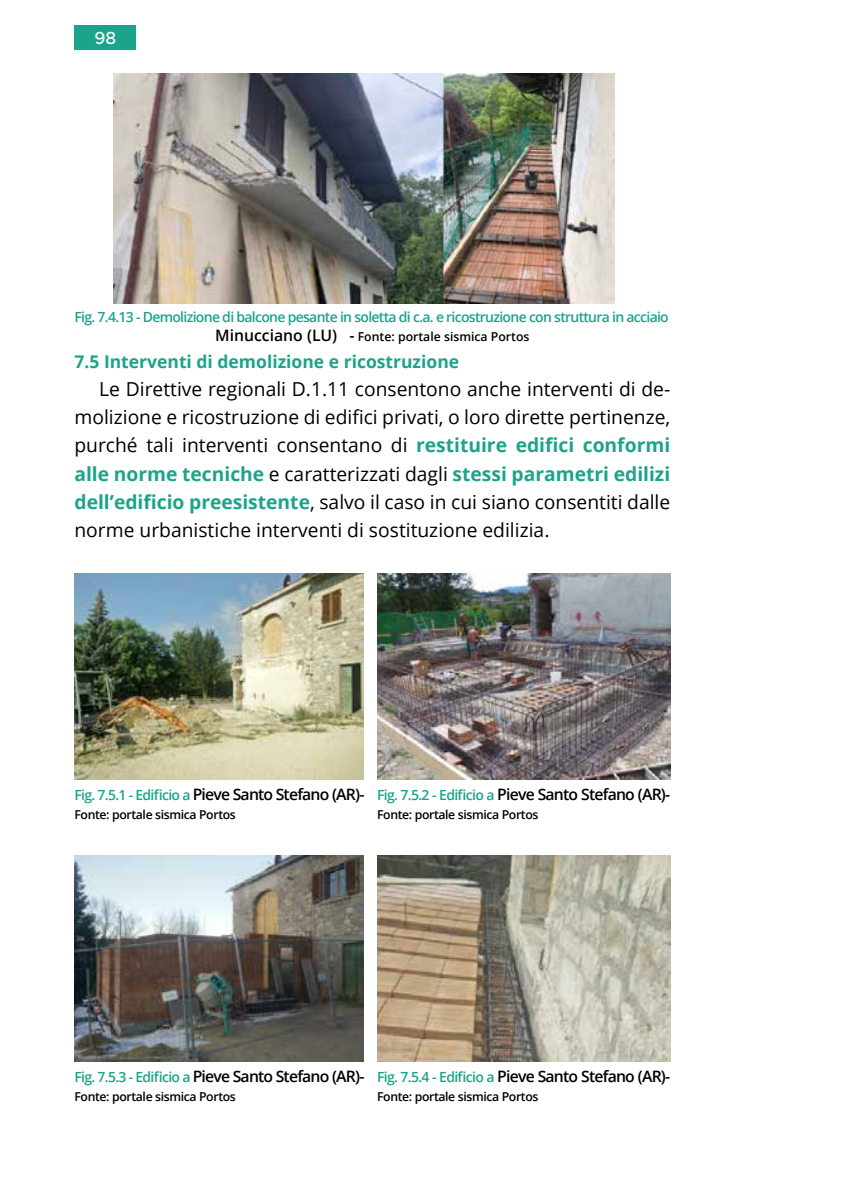
<style>
.page{position:relative;width:844px;height:1191px;background:#fff}
.page>*{position:absolute;margin:0;border:0;box-sizing:border-box;transform-origin:0 0}
.t1{font:19.25px/28px "Open Sans";color:#000;text-align:justify}
.t2{font:700 17.5px "Open Sans";color:#1ba48a}
.t3{font:500 17.5px "Metropolis";color:#fff}
.t4{font:600 15.75px "Open Sans";letter-spacing:-.05em;color:#000}
.t5{font:600 14px "Open Sans";letter-spacing:-.05em;color:#1ba48a}
.t6{font:600 12.25px "Open Sans";letter-spacing:-.03em;color:#000}
.t7{font:600 12.25px "Open Sans";color:#000}
.s1{font-size:15.75px}
.s2{font-weight:700;color:#1ba48a}
.s3{font-size:14px;color:#1ba48a}
</style>
<div class="page">
<div style="left:74px;top:25px;width:62px;height:25px;background:#1ba48a"></div>
<img style="left:113px;top:74px;width:501px;height:229px">
<img style="left:74px;top:573px;width:289px;height:206px">
<img style="left:377px;top:573px;width:293px;height:206px">
<img style="left:74px;top:855px;width:289px;height:206px">
<img style="left:377px;top:855px;width:293px;height:206px">
<p class="t3" style="left:94px;top:27px;width:23px">98</p>
<p class="t5" style="left:74px;top:307px;width:595px">Fig. 7.4.13 - Demolizione di balcone pesante in soletta di c.a. e ricostruzione con struttura in acciaio</p>
<p class="t7" style="left:215px;top:328px;width:316px"><span class="s1">Minucciano (LU) -</span> Fonte: portale sismica Portos</p>
<p class="t2" style="left:74px;top:350px;width:386px">7.5 Interventi di demolizione e ricostruzione</p>
<p class="t1" style="left:74px;top:375px;width:597px;text-indent:25px">Le Direttive regionali D.1.11 consentono anche interventi di de&shy;molizione e ricostruzione di edifici privati, o loro dirette pertinenze, purché tali interventi consentano di <span class="s2">restituire edifici conformi alle norme tecniche</span> e caratterizzati dagli <span class="s2">stessi parametri edilizi dell’edificio preesistente</span>, salvo il caso in cui siano consentiti dalle norme urbanistiche interventi di sostituzione edilizia.</p>
<p class="t4" style="left:74px;top:783px;width:291px"><span class="s3">Fig. 7.5.1 - Edificio a</span> Pieve Santo Stefano (AR)-</p>
<p class="t6" style="left:74px;top:806px;width:163px">Fonte: portale sismica Portos</p>
<p class="t4" style="left:377px;top:783px;width:294px"><span class="s3">Fig. 7.5.2 - Edificio a</span> Pieve Santo Stefano (AR)-</p>
<p class="t6" style="left:377px;top:806px;width:163px">Fonte: portale sismica Portos</p>
<p class="t4" style="left:74px;top:1065px;width:291px"><span class="s3">Fig. 7.5.3 - Edificio a</span> Pieve Santo Stefano (AR)-</p>
<p class="t6" style="left:74px;top:1088px;width:163px">Fonte: portale sismica Portos</p>
<p class="t4" style="left:377px;top:1065px;width:294px"><span class="s3">Fig. 7.5.4 - Edificio a</span> Pieve Santo Stefano (AR)-</p>
<p class="t6" style="left:377px;top:1088px;width:163px">Fonte: portale sismica Portos</p>
</div>
